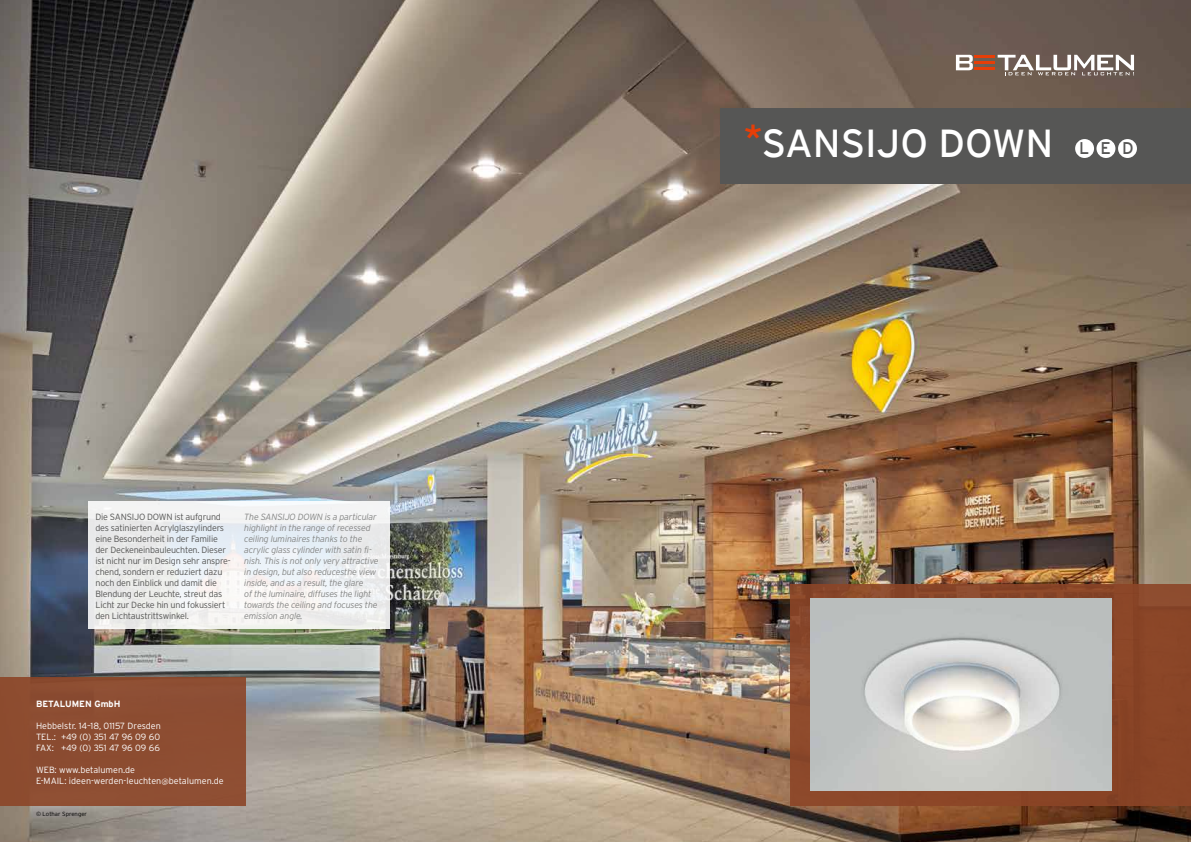
<style>
.page{position:relative;width:1191px;height:842px;background:#fff}
.page>*{position:absolute;margin:0;border:0;box-sizing:border-box;transform-origin:0 0}
.t1{font:39px "Interstate";color:#fff}
.t2{font:16.9px "Interstate";color:#565655}
.t3{font:italic 300 9px/11px "Interstate";letter-spacing:-.025em;color:#868786}
.t4{font:300 9px/11px "Interstate";letter-spacing:-.025em;color:#565655}
.t5{font:300 9px/11px "Interstate";color:#fff;text-align:justify}
.t6{font:700 9px "Interstate";color:#fff}
.t7{font:300 6px "Interstate";color:#000}
.s1{font-family:"Meta Caps";font-weight:500;color:#e73e07}
</style>
<div class="page">
<img style="left:0;top:0;width:1191px;height:842px">
<div style="left:790px;top:585px;width:401px;height:221px;background:#8c4527"></div>
<div style="left:88px;top:502px;width:301px;height:127px;background:linear-gradient(to right,#eceded,#eff2f4)"></div>
<div style="left:0;top:677px;width:245px;height:129px;background:#8d4d32"></div>
<div style="left:721px;top:108px;width:470px;height:76px;background:#565655"></div>
<div style="left:1075px;top:139px;width:19px;height:19px;background:#fff;border-radius:50%"></div>
<div style="left:1096px;top:139px;width:19px;height:19px;background:#fff;border-radius:50%"></div>
<div style="left:1118px;top:139px;width:19px;height:19px;background:#fff;border-radius:50%"></div>
<img style="left:810px;top:599px;width:301px;height:192px">
<hr style="left:974px;top:55px;width:21px;height:3px;background:#e73e07">
<hr style="left:974px;top:61px;width:21px;height:3px;background:#e73e07">
<hr style="left:974px;top:68px;width:21px;height:2px;background:#e73e07">
<svg style="left:956px;top:55px;width:17px;height:15px"></svg>
<svg style="left:997px;top:55px;width:137px;height:20px"></svg>
<p class="t4" style="left:95px;top:511px;width:137px">Die SANSIJO DOWN ist aufgrund des satinierten Acrylglaszylinders eine Besonderheit in der Familie der Deckeneinbauleuchten. Dieser ist nicht nur im Design sehr anspre&shy;chend, sondern er reduziert dazu noch den Einblick und damit die Blendung der Leuchte, streut das Licht zur Decke hin und fokussiert den Lichtaustrittswinkel.</p>
<p class="t3" style="left:244px;top:511px;width:136px">The SANSIJO DOWN is a particular highlight in the range of recessed ceiling luminaires thanks to the acrylic glass cylinder with satin fi&shy;nish. This is not only very attractive in design, but also reducesthe view inside, and as a result, the glare<br>of the luminaire, diffuses the light towards the ceiling and focuses the emission angle.</p>
<p class="t6" style="left:36px;top:699px;width:86px">BETALUMEN GmbH</p>
<p class="t5" style="left:36px;top:720px;width:126px">Hebbelstr. 14–18, 01157 Dresden TEL.: +49 (0) 351 47 96 09 60<br>FAX: +49 (0) 351 47 96 09 66</p>
<p class="t5" style="left:36px;top:764px;width:189px">WEB: www.betalumen.de<br>E-MAIL: ideen-werden-leuchten@betalumen.de</p>
<p class="t7" style="left:36px;top:811px;width:53px">© Lothar Sprenger</p>
<h1 class="t1" style="left:744px;top:121px;width:310px"><span class="s1">*</span>SANSIJO DOWN</h1>
<h2 class="t2" style="left:1079px;top:139px;width:56px">LED</h2>
</div>
